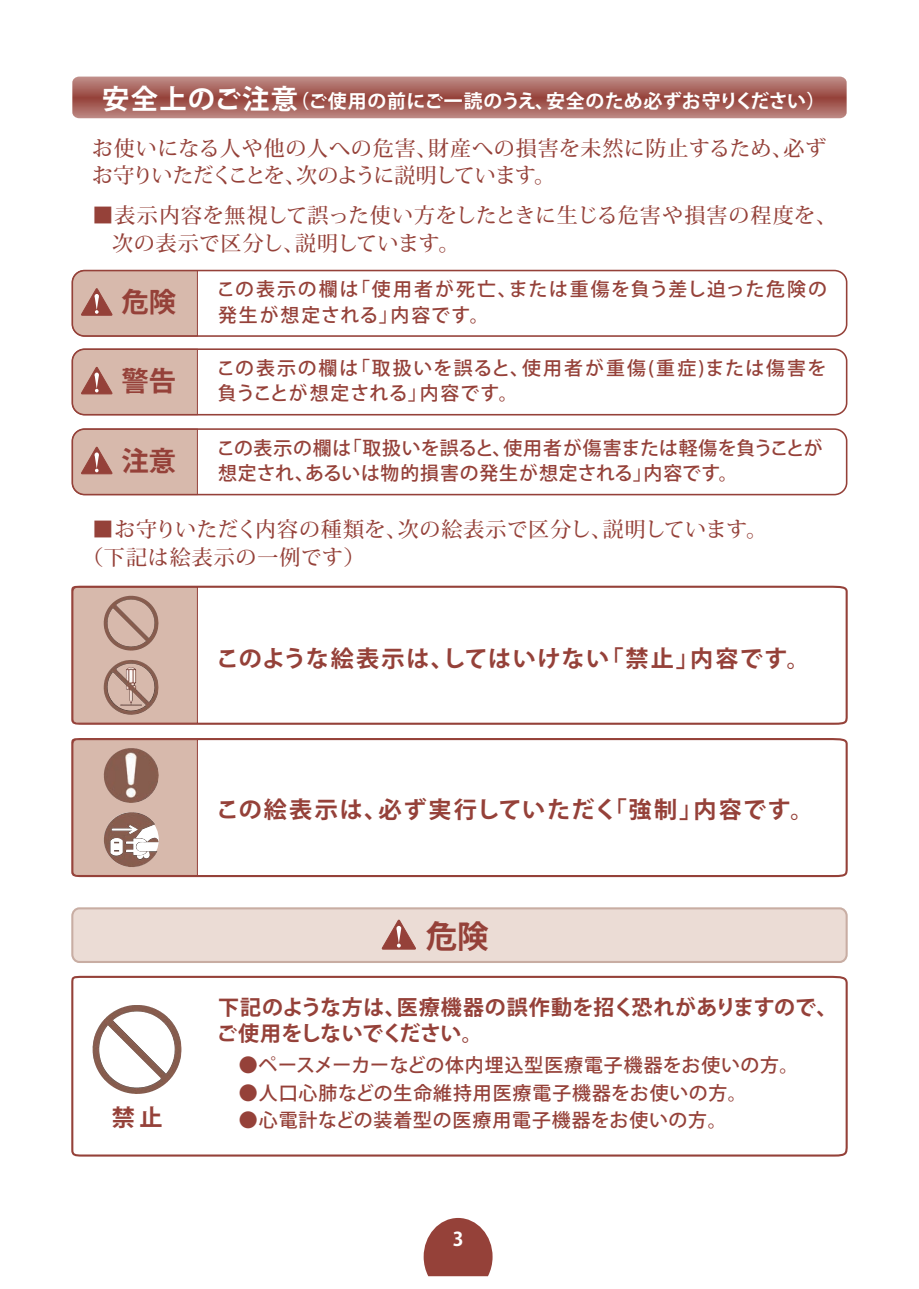
<style>
.page{position:relative;width:919px;height:1289px;background:#fff}
.page>*{position:absolute;margin:0;border:0;box-sizing:border-box;transform-origin:0 0}
.t1{font:700 31.5px "Koz Go Pro";color:#954139}
.t2{font:700 27.3px "Koz Go Pro";color:#954139}
.t3{font:700 23.1px "Koz Go Pro";letter-spacing:.07em;color:#954139}
.t4{font:500 21px/27.3px "Koz Min Pro";letter-spacing:.025em;color:#954139}
.t5{font:700 21px/25.2px "Koz Go Pro";letter-spacing:.01em;color:#954139}
.t6{font:500 18.9px "Koz Go Pro";letter-spacing:.05em;color:#954139}
.t7{font:500 18.9px/25.2px "Koz Go Pro";letter-spacing:.03em;color:#954139}
.t8{font:500 18.9px/25.2px "Koz Go Pro";letter-spacing:.09em;color:#954139}
.t9{font:500 18.9px/25.2px "Koz Go Pro";letter-spacing:.095em;color:#954139}
.t10{font:700 18.9px "Koz Go Pro";letter-spacing:.03em;color:#fff}
.s1{font-size:27.3px}
</style>
<div class="page">
<svg style="left:423px;top:1218px;width:69px;height:58px;background:#a55f58"></svg>
<svg style="left:72px;top:77px;width:774px;height:41px;background:#aa6760"></svg>
<svg style="left:74px;top:351px;width:124px;height:64px;background:#d2b1a5"></svg>
<div style="left:71px;top:348px;width:776px;height:67px;border:2px solid #954139;border-radius:12px"></div>
<svg style="left:74px;top:270px;width:124px;height:64px;background:#d2b1a5"></svg>
<div style="left:71px;top:270px;width:776px;height:67px;border:2px solid #954139;border-radius:12px"></div>
<svg style="left:74px;top:431px;width:124px;height:64px;background:#d2b1a5"></svg>
<div style="left:71px;top:428px;width:776px;height:67px;border:2px solid #954139;border-radius:12px"></div>
<svg style="left:71px;top:585px;width:777px;height:140px"></svg>
<svg style="left:72px;top:587px;width:126px;height:136px;background:#ceaea1"></svg>
<img style="left:104px;top:596px;width:25px;height:43px">
<img style="left:104px;top:660px;width:25px;height:42px">
<svg style="left:71px;top:738px;width:777px;height:140px"></svg>
<svg style="left:72px;top:739px;width:126px;height:137px;background:#cdada0"></svg>
<img style="left:104px;top:748px;width:25px;height:51px">
<svg style="left:104px;top:812px;width:55px;height:55px"></svg>
<img style="left:104px;top:812px;width:28px;height:42px">
<svg style="left:71px;top:975px;width:777px;height:182px"></svg>
<img style="left:92px;top:1004px;width:41px;height:71px">
<div style="left:71px;top:907px;width:776px;height:56px;background:#ebdcd5;border:2px solid #925c47;border-radius:7px"></div>
<svg style="left:382px;top:919px;width:34px;height:30px"></svg>
<p class="t10" style="left:102px;top:89px;width:724px"><span class="s1">安全上のご注意</span>（ご使用の前にご一読のうえ、安全のため必ずお守りください）</p>
<p class="t4" style="left:92px;top:133px;width:735px">お使いになる人や他の人への危害、財産への損害を未然に防止するため、必ずお守りいただくことを、次のように説明しています。</p>
<p class="t4" style="left:112px;top:201px;width:726px;text-indent:-20px">■表示内容を無視して誤った使い方をしたときに生じる危害や損害の程度を、次の表示で区分し、説明しています。</p>
<h2 class="t2" style="left:121px;top:285px;width:56px">危険</h2>
<h2 class="t2" style="left:121px;top:363px;width:56px">警告</h2>
<h2 class="t2" style="left:121px;top:443px;width:56px">注意</h2>
<p class="t9" style="left:216px;top:278px;width:612px">この表示の欄は「使用者が死亡、または重傷を負う差し迫った危険の発生が想定される」内容です。</p>
<p class="t8" style="left:216px;top:356px;width:611px">この表示の欄は「取扱いを誤ると、使用者が重傷(重症)または傷害を負うことが想定される」内容です。</p>
<p class="t7" style="left:216px;top:436px;width:607px">この表示の欄は「取扱いを誤ると、使用者が傷害または軽傷を負うことが想定され、あるいは物的損害の発生が想定される」内容です。</p>
<p class="t4" style="left:82px;top:515px;width:686px;text-indent:10px">■お守りいただく内容の種類を、次の絵表示で区分し、説明しています。（下記は絵表示の一例です）</p>
<p class="t3" style="left:216px;top:644px;width:595px">このような絵表示は、してはいけない「禁止」内容です。</p>
<p class="t3" style="left:216px;top:794px;width:599px">この絵表示は、必ず実行していただく「強制」内容です。</p>
<h1 class="t1" style="left:425px;top:915px;width:64px">危険</h1>
<p class="t5" style="left:216px;top:996px;width:622px">下記のような方は、医療機器の誤作動を招く恐れがありますので、ご使用をしないでください。</p>
<p class="t6" style="left:239px;top:1053px;width:561px">●ペースメーカーなどの体内埋込型医療電子機器をお使いの方。</p>
<p class="t6" style="left:239px;top:1080px;width:509px">●人口心肺などの生命維持用医療電子機器をお使いの方。</p>
<p class="t3" style="left:112px;top:1102px;width:52px">禁止</p>
<p class="t6" style="left:239px;top:1107px;width:489px">●心電計などの装着型の医療用電子機器をお使いの方。</p>
<p class="t10" style="left:453px;top:1227px;width:12px">3</p>
</div>
